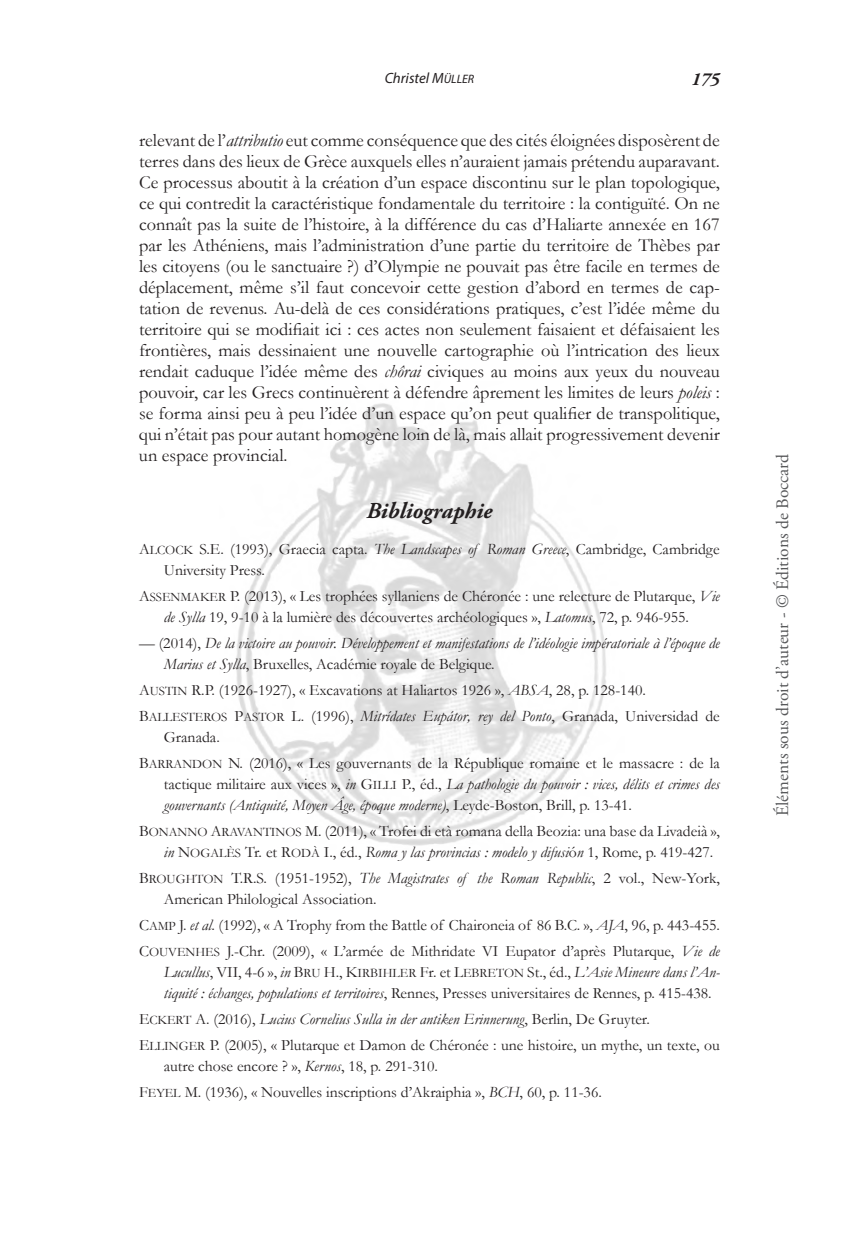
<style>
.page{position:relative;width:844px;height:1241px;background:#fff}
.page>*{position:absolute;margin:0;border:0;box-sizing:border-box;transform-origin:0 0}
.t1{font:italic 700 22.75px "Adobe Garamond Pro";color:#231f20}
.t2{font:18.38px/21px "Garamond";color:#231f20;text-align:justify}
.t3{font:italic 700 18.38px "Adobe Garamond Pro";color:#231f20}
.t4{font:17.5px "Adobe Garamond Pro";color:#57585a}
.t5{font:15.75px/21px "Garamond";color:#231f20}
.t6{font:italic 15.75px/21px "Garamond";color:#231f20}
.t7{font:italic 14.88px "Myriad Pro";color:#231f20}
.t8{font:12.95px "Garamond SC820";color:#231f20}
.s1{font-family:"Myriad Pro It SC820";font-style:normal}
.s2{font-family:"Myriad Pro It SC820";font-style:normal;font-size:12.25px}
.s3{font-style:italic}
.s4{font-family:"Garamond SC820"}
.s5{font-family:"Garamond SC820";font-size:12.95px}
.s6{font-style:normal}
.s7{font-family:"Garamond SC820";font-style:normal}
.s8{font-family:"Garamond SC820";font-style:normal;font-size:12.95px}
.s9{font-size:15.75px}
</style>
<div class="page">
<img style="left:236px;top:403px;width:370px;height:443px">
<p class="t7" style="left:384px;top:69px;width:91px">Christel <span class="s1">M</span><span class="s2">üller</span></p>
<p class="t3" style="left:691px;top:69px;width:30px">175</p>
<p class="t2" style="left:139px;top:129px;width:582px">relevant de l’<span class="s3">attributio</span> eut comme conséquence que des cités éloignées disposèrent de terres dans des lieux de Grèce auxquels elles n’auraient jamais prétendu auparavant.<br>Ce processus aboutit à la création d’un espace discontinu sur le plan topologique, ce qui contredit la caractéristique fondamentale du territoire : la contiguïté. On ne connaît pas la suite de l’histoire, à la différence du cas d’Haliarte annexée en 167 par les Athéniens, mais l’administration d’une partie du territoire de Thèbes par les citoyens (ou le sanctuaire ?) d’Olympie ne pouvait pas être facile en termes de déplacement, même s’il faut concevoir cette gestion d’abord en termes de cap&shy;tation de revenus. Au-delà de ces considérations pratiques, c’est l’idée même du territoire qui se modifiait ici : ces actes non seulement faisaient et défaisaient les frontières, mais dessinaient une nouvelle cartographie où l’intrication des lieux rendait caduque l’idée même des <span class="s3">chôrai</span> civiques au moins aux yeux du nouveau pouvoir, car les Grecs continuèrent à défendre âprement les limites de leurs <span class="s3">poleis</span> : se forma ainsi peu à peu l’idée d’un espace qu’on peut qualifier de transpolitique, qui n’était pas pour autant homogène loin de là, mais allait progressivement devenir un espace provincial.</p>
<h1 class="t1" style="left:366px;top:498px;width:127px">Bibliographie</h1>
<p class="t5" style="left:164px;top:538px;width:557px;text-indent:-25px"><span class="s4">A</span><span class="s5">LCOCK</span> S.E. (1993), Graecia capta. <span class="s3">The Landscapes of Roman Greece</span>, Cambridge, Cambridge<br>University Press.</p>
<p class="t5" style="left:139px;top:585px;width:582px;text-align:center"><span class="s4">A</span><span class="s5">SSENMAKER</span> P. (2013), « Les trophées syllaniens de Chéronée : une relecture de Plutarque, <span class="s3">Vie de Sylla</span> 19, 9-10 à la lumière des découvertes archéologiques », <span class="s3">Latomus</span>, 72, p. 946-955.</p>
<p class="t6" style="left:164px;top:632px;width:557px;text-indent:-25px"><span class="s6">— (2014),</span> De la victoire au pouvoir. Développement et manifestations de l’idéologie impératoriale à l’époque de<br>Marius et Sylla<span class="s6">, Bruxelles, Académie royale de Belgique.</span></p>
<p class="t5" style="left:139px;top:677px;width:582px;line-height:25.9px"><span class="s4">A</span><span class="s5">USTIN</span> R.P. (1926-1927), « Excavations at Haliartos 1926 », <span class="s3">ABSA</span>, 28, p. 128-140.<br><span class="s4">B</span><span class="s5">ALLESTEROS</span> <span class="s4">P</span><span class="s5">ASTOR</span> L. (1996), <span class="s3">Mitrídates Eupátor, rey del Ponto</span>, Granada, Universidad de</p>
<p class="t5" style="left:139px;top:724px;width:582px;line-height:25.9px;text-indent:25px">Granada.<br><span class="s4">B</span><span class="s5">ARRANDON</span> N. (2016), « Les gouvernants de la République romaine et le massacre : de la</p>
<p class="t6" style="left:164px;top:773px;width:557px"><span class="s6">tactique militaire aux vices »,</span> in <span class="s7">G</span><span class="s8">ILLI</span> <span class="s6">P., éd.,</span> La pathologie du pouvoir : vices, délits et crimes des gouvernants (Antiquité, Moyen Âge, époque moderne)<span class="s6">, Leyde-Boston, Brill, p. 13-41.</span></p>
<p class="t5" style="left:164px;top:820px;width:557px;text-indent:-25px"><span class="s4">B</span><span class="s5">ONANNO</span> <span class="s4">A</span><span class="s5">RAVANTINOS</span> <span class="s4">M. (2011)</span>, « Trofei di età romana della Beozia: una base da Livadeià », <span class="s3">in</span> <span class="s4">N</span><span class="s5">OGALÈS</span> Tr. et <span class="s4">R</span><span class="s5">ODÀ</span> I., éd., <span class="s3">Roma y las provincias : modelo y difusi</span>ó<span class="s3">n</span> 1, Rome, p. 419-427.</p>
<p class="t5" style="left:164px;top:867px;width:557px;text-indent:-25px"><span class="s4">B</span><span class="s5">ROUGHTON</span> T.R.S. (1951-1952), <span class="s3">The Magistrates of the Roman Republic</span>, 2 vol., New-York,<br>American Philological Association.</p>
<p class="t8" style="left:139px;top:918px;width:20px"><span class="s9">C</span>AMP</p>
<p class="t5" style="left:139px;top:912px;width:582px;line-height:25.9px;text-align:right">J. <span class="s3">et al</span>. (1992), « A Trophy from the Battle of Chaironeia of 86 B.C. », <span class="s3">AJA</span>, 96, p. 443-455.<br><span class="s4">C</span><span class="s5">OUVENHES</span> J.-Chr. (2009), « L’armée de Mithridate VI Eupator d’après Plutarque, <span class="s3">Vie de</span></p>
<p class="t5" style="left:164px;top:961px;width:557px"><span class="s3">Lucullus</span>, VII, 4-6 », <span class="s3">in</span> <span class="s4">B</span><span class="s5">RU</span> H., <span class="s4">K</span><span class="s5">IRBIHLER</span> Fr. et <span class="s4">L</span><span class="s5">EBRETON</span> St., éd., <span class="s3">L’Asie Mineure dans l’An&shy;tiquité : échanges, populations et territoires</span>, Rennes, Presses universitaires de Rennes, p. 415-438.</p>
<p class="t5" style="left:139px;top:1005px;width:582px;line-height:25.9px"><span class="s4">E</span><span class="s5">CKERT</span> A. (2016), <span class="s3">Lucius Cornelius Sulla in der antiken Erinnerung</span>, Berlin, De Gruyter.<br><span class="s4">E</span><span class="s5">LLINGER</span> P. (2005), « Plutarque et Damon de Chéronée : une histoire, un mythe, un texte, ou</p>
<p class="t5" style="left:139px;top:1052px;width:464px;line-height:25.9px;text-indent:25px">autre chose encore ? », <span class="s3">Kernos</span>, 18, p. 291-310.<br><span class="s4">F</span><span class="s5">EYEL</span> M. (1936), « Nouvelles inscriptions d’Akraiphia », <span class="s3">BCH</span>, 60, p. 11-36.</p>
<p class="t4" style="left:771px;top:815px;width:363px;rotate:-90deg">Éléments sous droit d’auteur - © Éditions de Boccard</p>
</div>
